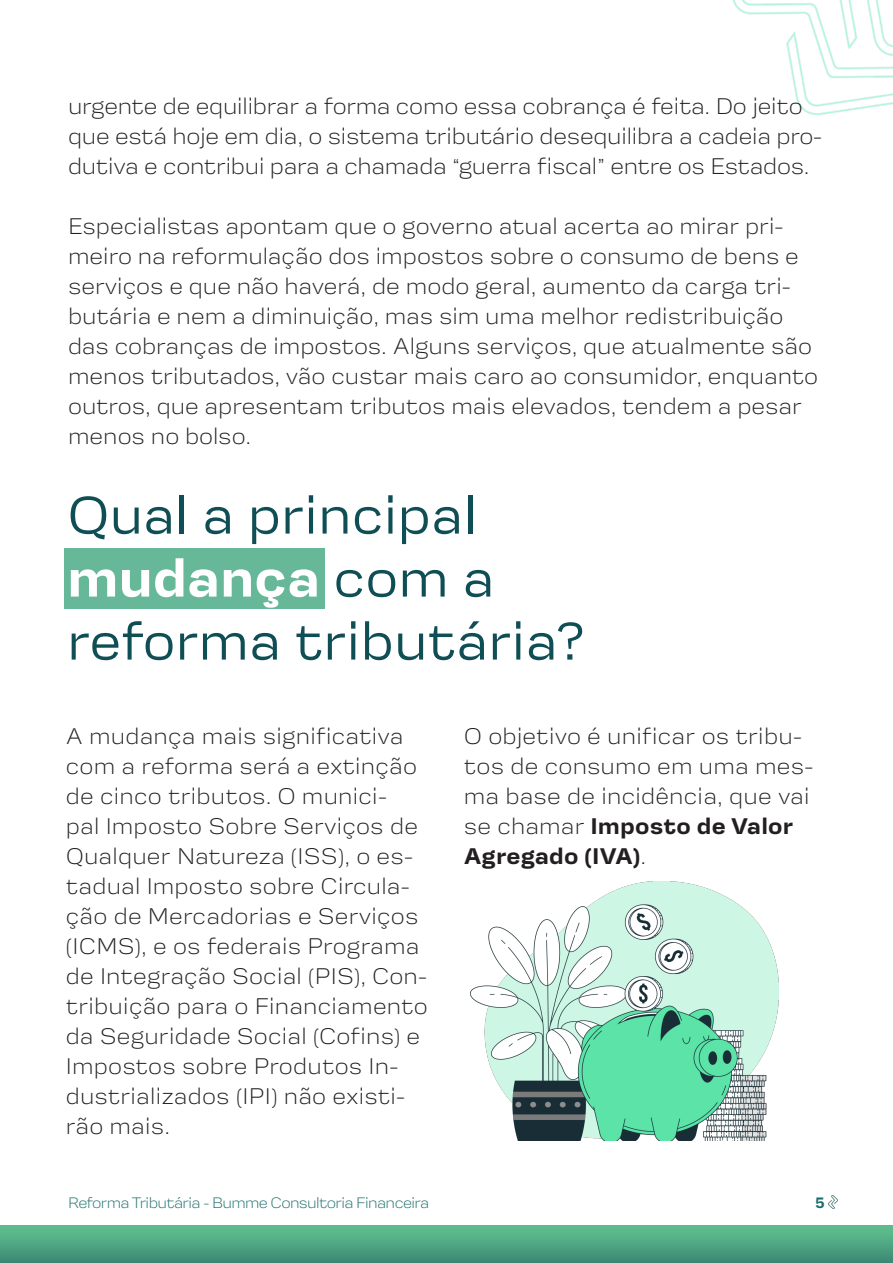
<style>
.page{position:relative;width:893px;height:1263px;background:#fff}
.page>*{position:absolute;margin:0;border:0;box-sizing:border-box;transform-origin:0 0}
.t1{font:52.5px "Startup";letter-spacing:-.005em;color:#104e56}
.t2{font:700 52.5px "Startup";letter-spacing:-.005em;color:#fff}
.t3{font:300 22.5px/30px "Startup";color:#231f20}
.t4{font:300 15px "Startup";letter-spacing:-.045em;color:#186d6a}
.t5{font:700 15px "Startup";color:#186d6a}
.s1{font-weight:400;color:#104e56}
.s2{font-weight:700}
</style>
<div class="page">
<img style="left:0;top:1225px;width:893px;height:38px">
<svg style="left:828px;top:1196px;width:9px;height:13px"></svg>
<img style="left:732px;top:0;width:161px;height:114px">
<img style="left:471px;top:882px;width:307px;height:258px">
<div style="left:65px;top:548px;width:260px;height:60px;background:#66b898"></div>
<p class="t3" style="left:68px;top:91px;width:756px">urgente de equilibrar a forma como essa cobrança é feita. Do jeito que está hoje em dia, o sistema tributário desequilibra a cadeia pro&shy;dutiva e contribui para a chamada “guerra fiscal” entre os Estados.</p>
<p class="t3" style="left:68px;top:211px;width:752px">Especialistas apontam que o governo atual acerta ao mirar pri&shy;meiro na reformulação dos impostos sobre o consumo de bens e serviços e que não haverá, de modo geral, aumento da carga tri&shy;butária e nem a diminuição, mas sim uma melhor redistribuição das cobranças de impostos. Alguns serviços, que atualmente são menos tributados, vão custar mais caro ao consumidor, enquanto outros, que apresentam tributos mais elevados, tendem a pesar menos no bolso.</p>
<p class="t1" style="left:67px;top:485px;width:411px">Qual a principal</p>
<p class="t2" style="left:67px;top:547px;width:429px">mudança <span class="s1">com a</span></p>
<p class="t1" style="left:67px;top:611px;width:520px">reforma tributária?</p>
<p class="t3" style="left:66px;top:721px;width:363px">A mudança mais significativa com a reforma será a extinção de cinco tributos. O munici-<br>pal Imposto Sobre Serviços de<br>Qualquer Natureza (ISS), o es&shy;tadual Imposto sobre Circula&shy;ção de Mercadorias e Serviços (ICMS), e os federais Programa de Integração Social (PIS), Con&shy;tribuição para o Financiamento da Seguridade Social (Cofins) e<br>Impostos sobre Produtos In&shy;dustrializados (IPI) não existi&shy;rão mais.</p>
<p class="t3" style="left:464px;top:721px;width:351px">O objetivo é unificar os tribu&shy;tos de consumo em uma mes&shy;ma base de incidência, que vai se chamar <span class="s2">Imposto de Valor<br>Agregado (IVA)</span>.</p>
<p class="t4" style="left:68px;top:1194px;width:363px">Reforma Tributária - Bumme Consultoria Financeira</p>
<p class="t5" style="left:815px;top:1194px;width:11px">5</p>
</div>
